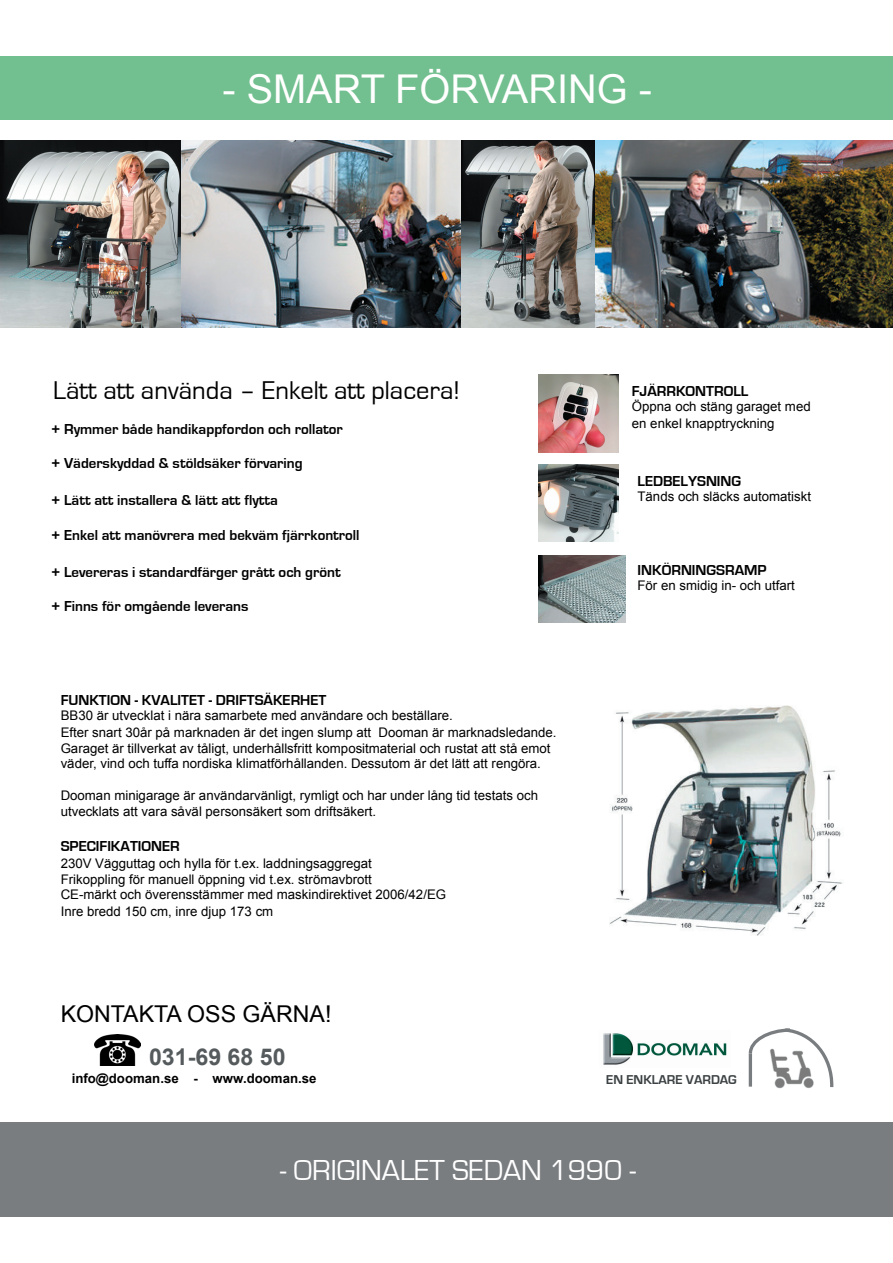
<style>
.page{position:relative;width:893px;height:1263px;background:#fff}
.page>*{position:absolute;margin:0;border:0;box-sizing:border-box;transform-origin:0 0}
.t1{font:39.75px "Arial";color:#fff}
.t2{font:29.85px "Eurostile";color:#fff}
.t3{font:26.4px "Eurostile";color:#000}
.t4{font:23.1px "Arial";color:#000}
.t5{font:700 23.1px "Arial";color:#555a5c}
.t6{font:700 14.85px "Eurostile";color:#000}
.t7{font:13.2px/16.5px "Arial";color:#000}
.t8{font:700 13.2px "Arial";color:#000}
.t9{font:700 13.2px "Eurostile";color:#3c4143}
</style>
<div class="page">
<img style="left:594px;top:140px;width:299px;height:188px">
<div style="left:0;top:1122px;width:893px;height:95px;background:#797d80"></div>
<div style="left:0;top:56px;width:893px;height:67px;background:#72bf8f"></div>
<img style="left:0;top:140px;width:182px;height:188px">
<img style="left:461px;top:140px;width:133px;height:188px">
<img style="left:182px;top:140px;width:279px;height:188px">
<img style="left:538px;top:465px;width:81px;height:77px">
<img style="left:609px;top:705px;width:233px;height:231px">
<img style="left:538px;top:555px;width:88px;height:67px">
<img style="left:539px;top:374px;width:80px;height:78px">
<img style="left:603px;top:1033px;width:124px;height:32px">
<svg style="left:748px;top:1028px;width:86px;height:61px"></svg>
<div style="left:0;top:120px;width:893px;height:20px;background:#fff"></div>
<img style="left:94px;top:1035px;width:47px;height:30px">
<h1 class="t1" style="left:222px;top:63px;width:431px">- SMART FÖRVARING -</h1>
<h3 class="t3" style="left:53px;top:376px;width:408px">Lätt att använda – Enkelt att placera!</h3>
<p class="t6" style="left:632px;top:383px;width:118px">FJÄRRKONTROLL</p>
<p class="t7" style="left:632px;top:398px;width:180px">Öppna och stäng garaget med en enkel knapptryckning</p>
<p class="t6" style="left:51px;top:421px;width:293px">+ Rymmer både handikappfordon och rollator</p>
<p class="t6" style="left:51px;top:455px;width:253px">+ Väderskyddad &amp; stöldsäker förvaring</p>
<p class="t6" style="left:51px;top:492px;width:228px">+ Lätt att installera &amp; lätt att flytta</p>
<p class="t6" style="left:51px;top:527px;width:310px">+ Enkel att manövrera med bekväm fjärrkontroll</p>
<p class="t6" style="left:637px;top:473px;width:105px">LEDBELYSNING</p>
<p class="t7" style="left:637px;top:488px;width:175px">Tänds och släcks automatiskt</p>
<p class="t6" style="left:51px;top:564px;width:291px">+ Levereras i standardfärger grått och grönt</p>
<p class="t6" style="left:51px;top:598px;width:199px">+ Finns för omgående leverans</p>
<p class="t6" style="left:61px;top:692px;width:267px">FUNKTION - KVALITET - DRIFTSÄKERHET</p>
<p class="t7" style="left:61px;top:707px;width:497px">BB30 är utvecklat i nära samarbete med användare och beställare.<br>Efter snart 30år på marknaden är det ingen slump att Dooman är marknadsledande.<br>Garaget är tillverkat av tåligt, underhållsfritt kompositmaterial och rustat att stå emot</p>
<p class="t7" style="left:61px;top:755px;width:482px">väder, vind och tuffa nordiska klimatförhållanden. Dessutom är det lätt att rengöra.</p>
<p class="t7" style="left:61px;top:787px;width:479px">Dooman minigarage är användarvänligt, rymligt och har under lång tid testats och utvecklats att vara såväl personsäkert som driftsäkert.</p>
<p class="t6" style="left:61px;top:838px;width:121px">SPECIFIKATIONER</p>
<p class="t7" style="left:61px;top:855px;width:313px">230V Vägguttag och hylla för t.ex. laddningsaggregat<br>Frikoppling för manuell öppning vid t.ex. strömavbrott</p>
<p class="t7" style="left:61px;top:886px;width:387px">CE-märkt och överensstämmer med maskindirektivet 2006/42/EG<br>Inre bredd 150 cm, inre djup 173 cm</p>
<h3 class="t4" style="left:61px;top:999px;width:272px">KONTAKTA OSS GÄRNA!</h3>
<h3 class="t5" style="left:149px;top:1041px;width:138px">031-69 68 50</h3>
<p class="t8" style="left:72px;top:1070px;width:246px">info@dooman.se - www.dooman.se</p>
<p class="t6" style="left:637px;top:562px;width:131px">INKÖRNINGSRAMP</p>
<p class="t7" style="left:637px;top:577px;width:159px">För en smidig in- och utfart</p>
<p class="t9" style="left:606px;top:1073px;width:132px">EN ENKLARE VARDAG</p>
<h2 class="t2" style="left:280px;top:1154px;width:357px">- ORIGINALET SEDAN 1990 -</h2>
</div>
